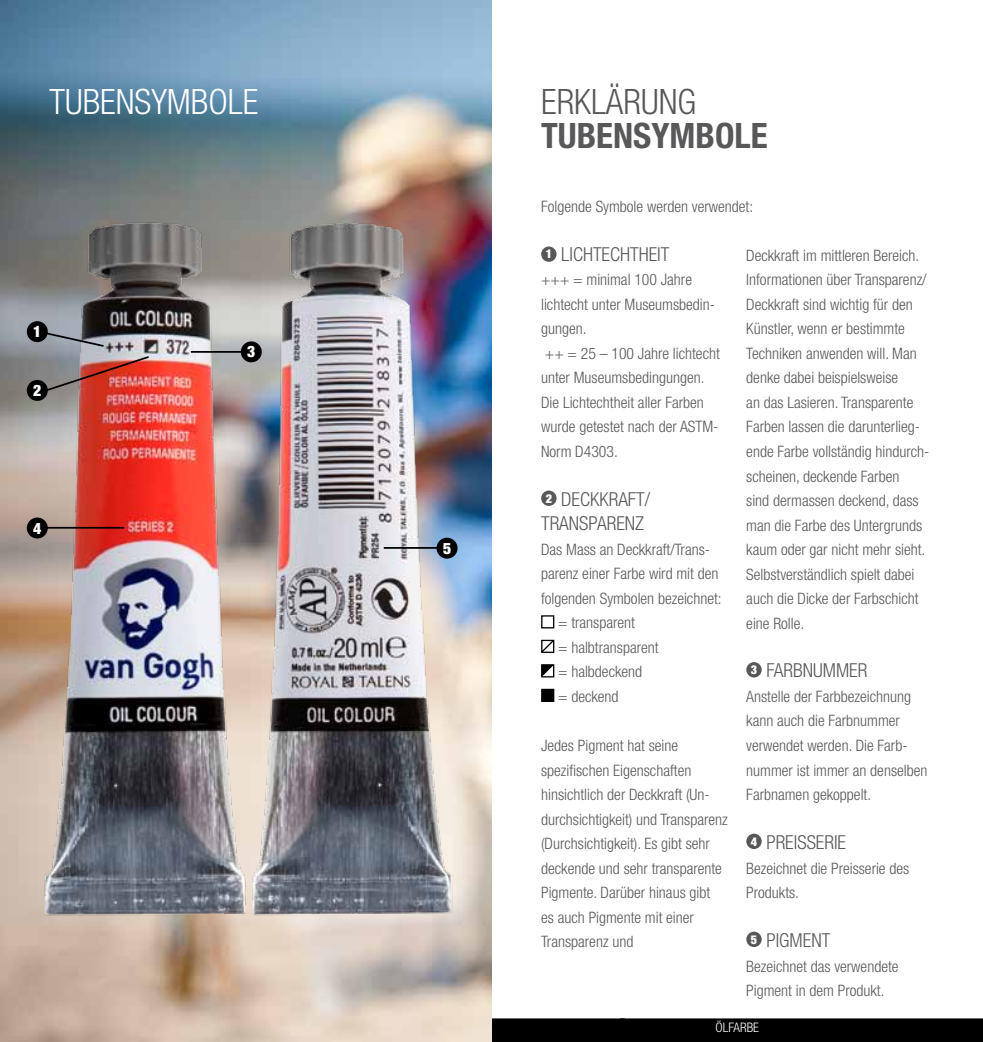
<style>
.page{position:relative;width:983px;height:1042px;background:#fff}
.page>*{position:absolute;margin:0;border:0;box-sizing:border-box;transform-origin:0 0}
.t1{font:700 condensed 35px "Helvetica Neue LT Std";color:#58585a}
.t2{font:300 condensed 35px "Helvetica Neue LT Std";color:#fff}
.t3{font:300 condensed 35px "Helvetica Neue LT Std";color:#58585a}
.t4{font:300 condensed 19.25px/24.5px "Helvetica Neue LT Std";letter-spacing:.035em;color:#58585a}
.t5{font:300 condensed 15.75px/24.5px "Helvetica Neue LT Std";color:#58585a}
.t6{font:900 condensed 15.75px "Helvetica Neue LT Std";color:#fff}
.t7{font:300 condensed 13.12px "Helvetica Neue LT Std";color:#fff}
.s1{font-weight:900;font-size:12.25px;color:#fff}
</style>
<div class="page">
<div style="left:620px;top:1018px;width:362px;height:24px;background:#000"></div>
<div style="left:491px;top:1018px;width:133px;height:24px;background:#000"></div>
<img style="left:0;top:0;width:491px;height:1042px">
<img style="left:27px;top:182px;width:442px;height:803px">
<div style="left:541px;top:246px;width:15px;height:16px;background:#58585a;border-radius:50%"></div>
<div style="left:541px;top:490px;width:15px;height:16px;background:#58585a;border-radius:50%"></div>
<div style="left:541px;top:615px;width:13px;height:13px;border:1px solid #000"></div>
<svg style="left:541px;top:639px;width:14px;height:14px"></svg>
<div style="left:541px;top:664px;width:13px;height:13px;border:1px solid #000"></div>
<svg style="left:541px;top:665px;width:13px;height:12px"></svg>
<div style="left:541px;top:689px;width:12px;height:12px;background:#000"></div>
<div style="left:541px;top:689px;width:13px;height:13px;border:1px solid #000"></div>
<div style="left:746px;top:662px;width:15px;height:15px;background:#58585a;border-radius:50%"></div>
<div style="left:746px;top:833px;width:15px;height:16px;background:#58585a;border-radius:50%"></div>
<div style="left:746px;top:931px;width:15px;height:16px;background:#58585a;border-radius:50%"></div>
<div style="left:27px;top:380px;width:21px;height:21px;background:#000;border-radius:50%"></div>
<div style="left:27px;top:517px;width:21px;height:21px;background:#000;border-radius:50%"></div>
<div style="left:436px;top:538px;width:21px;height:20px;background:#000;border-radius:50%"></div>
<div style="left:241px;top:341px;width:21px;height:21px;background:#000;border-radius:50%"></div>
<div style="left:27px;top:321px;width:21px;height:21px;background:#000;border-radius:50%"></div>
<svg style="left:42px;top:331px;width:64px;height:17px"></svg>
<img style="left:42px;top:355px;width:109px;height:38px">
<hr style="left:191px;top:351px;width:54px;height:2px;background:#000">
<hr style="left:44px;top:527px;width:80px;height:2px;background:#000">
<hr style="left:383px;top:547px;width:56px;height:2px;background:#000">
<h1 class="t2" style="left:50px;top:82px;width:210px">Tubensymbole</h1>
<p class="t6" style="left:33px;top:322px;width:10px">1</p>
<p class="t6" style="left:33px;top:381px;width:10px">2</p>
<p class="t6" style="left:33px;top:518px;width:10px">4</p>
<p class="t6" style="left:247px;top:342px;width:10px">3</p>
<p class="t6" style="left:443px;top:538px;width:10px">5</p>
<h1 class="t3" style="left:541px;top:82px;width:119px">Erklärung</h1>
<h1 class="t1" style="left:541px;top:114px;width:38px">TUBENSYMB</h1>
<h1 class="t1" style="left:714px;top:114px;width:36px">OLE</h1>
<p class="t5" style="left:541px;top:194px;width:213px">Folgende Symbole werden verwendet:</p>
<p class="t4" style="left:545px;top:242px;width:25px"><span class="s1">1</span> Licht</p>
<p class="t4" style="left:601px;top:242px;width:19px">echth</p>
<p class="t4" style="left:648px;top:242px;width:15px">eit</p>
<p class="t5" style="left:541px;top:267px;width:180px">+++ = minimal 100 Jahre lichtecht unter Museumsbedin&shy;gungen.<br>++ = 25 – 100 Jahre lichtecht unter Museumsbedingungen.<br>Die Lichtechtheit aller Farben wurde getestet nach der ASTM-<br>Norm D4303.</p>
<p class="t4" style="left:541px;top:487px;width:110px"><sup>2</sup> Deckkraft/<br>Transparenz</p>
<p class="t5" style="left:541px;top:537px;width:170px">Das Mass an Deckkraft/Trans-</p>
<p class="t5" style="left:541px;top:561px;width:179px">parenz einer Farbe wird mit den</p>
<p class="t5" style="left:541px;top:586px;width:182px">folgenden Symbolen bezeichnet:</p>
<p class="t5" style="left:558px;top:610px;width:78px">= transparent</p>
<p class="t5" style="left:558px;top:635px;width:102px">= halbtransparent</p>
<p class="t5" style="left:558px;top:659px;width:86px">= halbdeckend</p>
<p class="t5" style="left:558px;top:684px;width:62px">= deckend</p>
<p class="t5" style="left:541px;top:733px;width:188px">Jedes Pigment hat seine spezifischen Eigenschaften hinsichtlich der Deckkraft (Un&shy;durchsichtigkeit) und Transparenz (Durchsichtigkeit). Es gibt sehr deckende und sehr transparente<br>Pigmente. Darüber hinaus gibt<br>es auch Pigmente mit einer<br>Transparenz und</p>
<p class="t5" style="left:746px;top:243px;width:184px">Deckkraft im mittleren Bereich.<br>Informationen über Transparenz/<br>Deckkraft sind wichtig für den<br>Künstler, wenn er bestimmte<br>Techniken anwenden will. Man denke dabei beispielsweise<br>an das Lasieren. Transparente<br>Farben lassen die darunterlieg&shy;ende Farbe vollständig hindurch&shy;scheinen, deckende Farben<br>sind dermassen deckend, dass man die Farbe des Untergrunds kaum oder gar nicht mehr sieht.<br>Selbstverständlich spielt dabei auch die Dicke der Farbschicht eine Rolle.</p>
<p class="t4" style="left:750px;top:658px;width:64px"><sup>3</sup> Farbnumm</p>
<p class="t4" style="left:849px;top:658px;width:20px">er</p>
<p class="t5" style="left:746px;top:684px;width:183px">Anstelle der Farbbezeichnung kann auch die Farbnummer verwendet werden. Die Farb&shy;nummer ist immer an denselben<br>Farbnamen gekoppelt.</p>
<p class="t4" style="left:750px;top:830px;width:97px"><sup>4</sup> Preisserie</p>
<p class="t5" style="left:746px;top:855px;width:164px">Bezeichnet die Preisserie des<br>Produkts.</p>
<p class="t4" style="left:750px;top:928px;width:71px"><sup>5</sup> Pigment</p>
<p class="t5" style="left:746px;top:953px;width:154px">Bezeichnet das verwendete<br>Pigment in dem Produkt.</p>
<p class="t7" style="left:715px;top:1020px;width:45px">Ölfarbe</p>
</div>
